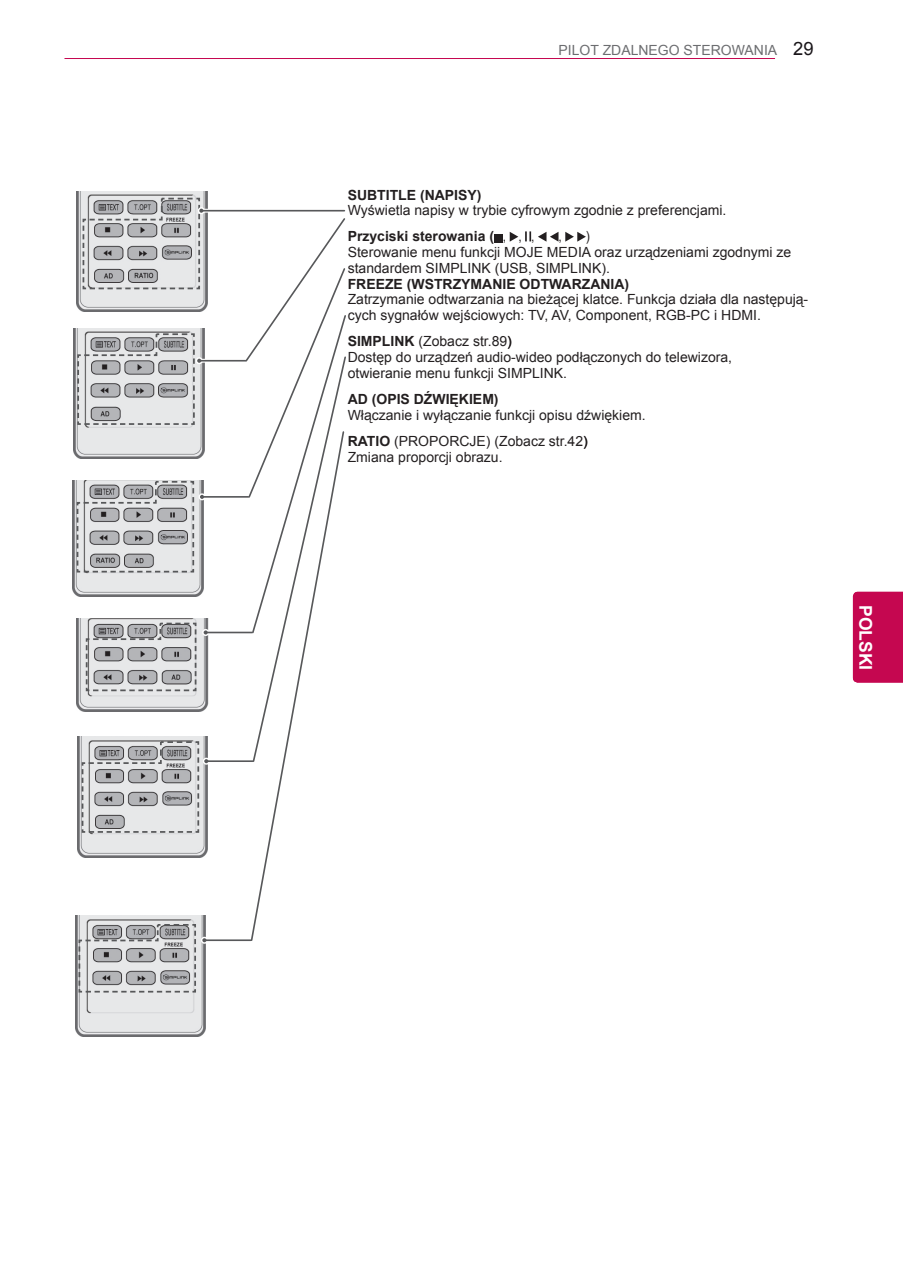
<style>
.page{position:relative;width:903px;height:1275px;background:#fff}
.page>*{position:absolute;margin:0;border:0;box-sizing:border-box;transform-origin:0 0}
.t1{font:700 21px "Arial";color:#fff}
.t2{font:18.38px "Arial";color:#1a161a}
.t3{font:700 17.5px "Arial";color:#fff}
.Body{font:14px/15.8px "Arial";color:#231f20}
.Body-2{font:700 14px "Arial";color:#231f20}
.t4{font:14px "Arial";color:#6c6d70}
.Body-3{font:14px "Arial";color:#231f20;scale:.87 1}
.s1{font-weight:400}
.s2{font-weight:700}
</style>
<div class="page">
<hr style="left:64px;top:58px;width:711px;height:1px;background:#c50750">
<div style="left:853px;top:592px;width:50px;height:90px;background:#c50750"></div>
<div style="left:494px;top:234px;width:9px;height:8px;background:#231f20"></div>
<svg style="left:510px;top:232px;width:8px;height:10px"></svg>
<svg style="left:525px;top:231px;width:6px;height:10px"></svg>
<svg style="left:538px;top:232px;width:20px;height:10px"></svg>
<svg style="left:565px;top:232px;width:21px;height:10px"></svg>
<img style="left:76px;top:191px;width:131px;height:121px">
<svg style="left:204px;top:209px;width:67px;height:4px"></svg>
<div style="left:198px;top:207px;width:7px;height:7px;border:3px solid #fff;border-radius:50%"></div>
<hr style="left:202px;top:210px;width:142px;height:2px;background:#57585a">
<svg style="left:82px;top:197px;width:121px;height:93px"></svg>
<img style="left:73px;top:328px;width:132px;height:130px">
<svg style="left:202px;top:359px;width:31px;height:4px"></svg>
<div style="left:196px;top:357px;width:7px;height:7px;border:3px solid #fff;border-radius:50%"></div>
<hr style="left:200px;top:360px;width:46px;height:2px;background:#57585a">
<svg style="left:76px;top:332px;width:125px;height:94px"></svg>
<img style="left:72px;top:480px;width:131px;height:116px">
<div style="left:199px;top:493px;width:6px;height:7px;border:3px solid #fff;border-radius:50%"></div>
<hr style="left:203px;top:496px;width:45px;height:2px;background:#57585a">
<svg style="left:76px;top:480px;width:128px;height:93px"></svg>
<img style="left:76px;top:619px;width:133px;height:93px">
<img style="left:77px;top:736px;width:130px;height:122px">
<svg style="left:85px;top:622px;width:112px;height:70px"></svg>
<div style="left:202px;top:629px;width:7px;height:7px;border:3px solid #fff;border-radius:50%"></div>
<hr style="left:206px;top:632px;width:46px;height:1px;background:#57585a">
<svg style="left:204px;top:630px;width:4px;height:4px"></svg>
<svg style="left:241px;top:218px;width:105px;height:416px"></svg>
<div style="left:203px;top:758px;width:7px;height:7px;border:3px solid #fff;border-radius:50%"></div>
<hr style="left:207px;top:760px;width:46px;height:2px;background:#57585a">
<svg style="left:81px;top:740px;width:127px;height:94px"></svg>
<img style="left:75px;top:915px;width:130px;height:122px">
<svg style="left:250px;top:430px;width:95px;height:511px"></svg>
<div style="left:201px;top:937px;width:7px;height:7px;border:3px solid #fff;border-radius:50%"></div>
<hr style="left:205px;top:939px;width:46px;height:2px;background:#57585a">
<svg style="left:78px;top:923px;width:128px;height:70px"></svg>
<p class="t4" style="left:559px;top:41px;width:220px">PILOT ZDALNEGO STEROWANIA</p>
<h2 class="t2" style="left:793px;top:37px;width:22px">29</h2>
<p class="Body-2" style="left:348px;top:185px;width:135px">SUBTITLE (NAPISY)</p>
<p class="Body" style="left:348px;top:203px;width:380px">Wyświetla napisy w trybie cyfrowym zgodnie z preferencjami.</p>
<p class="Body-2" style="left:348px;top:227px;width:188px">Przyciski sterowania ( <span class="s1">, , ,</span></p>
<p class="Body-3" style="left:558px;top:227px;width:5px">,</p>
<p class="Body-3" style="left:586px;top:227px;width:6px">)</p>
<p class="Body" style="left:348px;top:245px;width:445px">Sterowanie menu funkcji MOJE MEDIA oraz urządzeniami zgodnymi ze standardem SIMPLINK (USB, SIMPLINK).</p>
<p class="Body-2" style="left:348px;top:275px;width:283px">FREEZE (WSTRZYMANIE ODTWARZANIA)</p>
<p class="Body" style="left:348px;top:292px;width:462px">Zatrzymanie odtwarzania na bieżącej klatce. Funkcja działa dla następują&shy;cych sygnałów wejściowych: TV, AV, Component, RGB-PC i HDMI.</p>
<p class="Body" style="left:348px;top:334px;width:166px"><span class="s2">SIMPLINK</span> (Zobacz str. )</p>
<p class="Body" style="left:348px;top:349px;width:386px">Dostęp do urządzeń audio-wideo podłączonych do telewizora, otwieranie menu funkcji SIMPLINK.</p>
<p class="Body-2" style="left:348px;top:390px;width:152px">AD (OPIS DŹWIĘKIEM)</p>
<p class="Body" style="left:348px;top:407px;width:299px">Włączanie i wyłączanie funkcji opisu dźwiękiem.</p>
<p class="Body" style="left:348px;top:433px;width:242px"><span class="s2">RATIO</span> (PROPORCJE) (Zobacz str. )</p>
<p class="Body" style="left:348px;top:449px;width:156px">Zmiana proporcji obrazu.</p>
<p class="t3" style="left:877px;top:605px;width:67px;rotate:90deg">POLSKI</p>
<h1 class="t1" style="left:880px;top:624px;width:28px;rotate:90deg">PL</h1>
</div>
